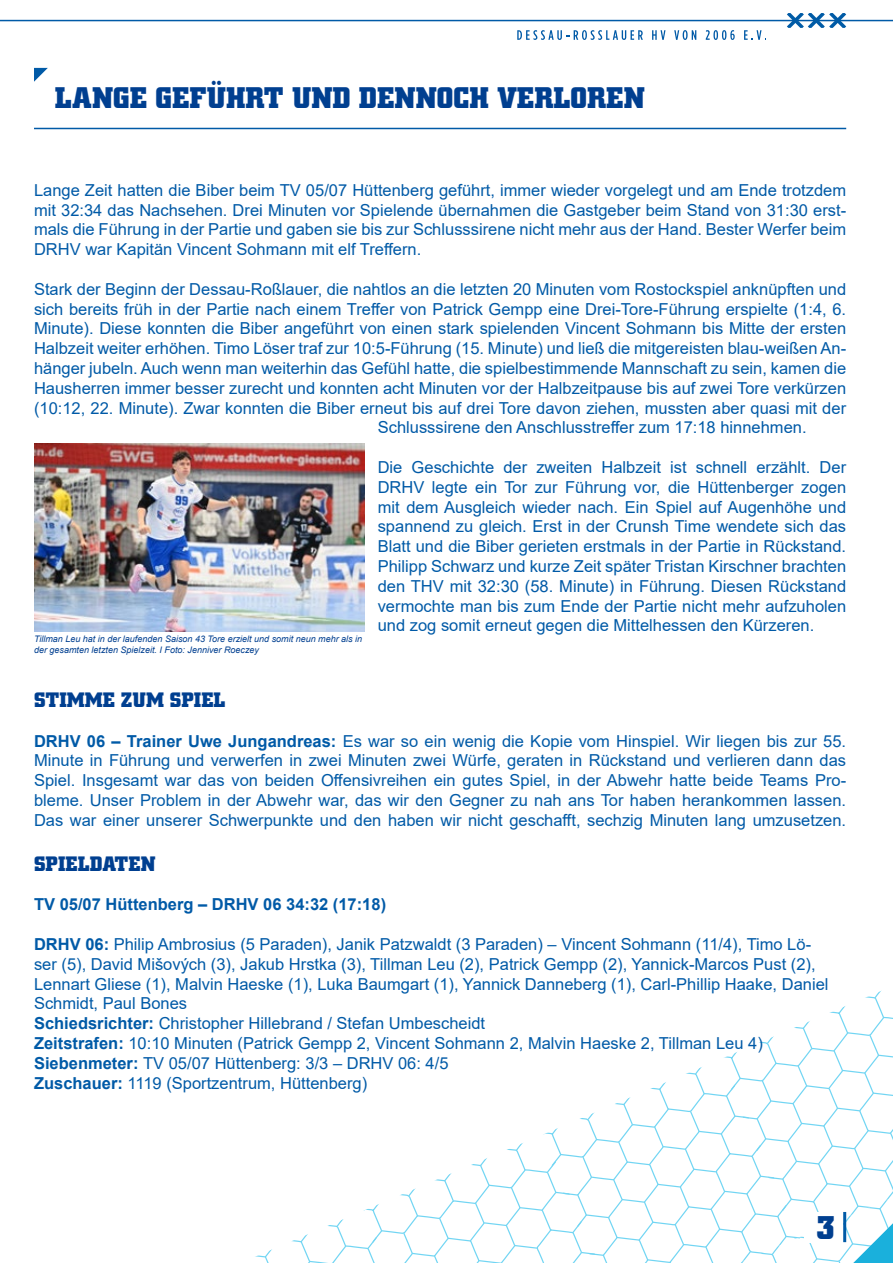
<style>
.page{position:relative;width:893px;height:1263px;background:#fff}
.page>*{position:absolute;margin:0;border:0;box-sizing:border-box;transform-origin:0 0}
.t1{font:700 33px "Square Slabserif 711 Pro";color:#003f90}
.t2{font:700 30px "Square Slabserif 711 Pro";color:#003f90}
.t3{font:700 21px "Square Slabserif 711 Pro";color:#003f90}
.t4{font:16.5px/19.8px "Arial";color:#005aa7;text-align:justify}
.t5{font:700 16.5px "Arial";color:#005aa7}
.t6{font:italic 9px/10.5px "Arial";color:#003f90}
.s1{font-weight:700}
</style>
<div class="page">
<hr style="left:0;top:20px;width:893px;height:1px;background:#005aa7">
<svg style="left:518px;top:30px;width:125px;height:10px"></svg>
<svg style="left:652px;top:30px;width:13px;height:10px"></svg>
<svg style="left:674px;top:30px;width:22px;height:10px"></svg>
<svg style="left:706px;top:30px;width:29px;height:10px"></svg>
<svg style="left:744px;top:30px;width:22px;height:10px"></svg>
<svg style="left:787px;top:13px;width:59px;height:15px"></svg>
<svg style="left:255px;top:990px;width:638px;height:273px"></svg>
<svg style="left:34px;top:68px;width:14px;height:14px"></svg>
<hr style="left:34px;top:128px;width:812px;height:1px;background:#005aa7">
<img style="left:34px;top:443px;width:331px;height:188px">
<h2 class="t2" style="left:55px;top:78px;width:592px">LANGE GEFÜHRT UND DENNOCH VERLOREN</h2>
<p class="t4" style="left:34px;top:180px;width:814px">Lange Zeit hatten die Biber beim TV 05/07 Hüttenberg geführt, immer wieder vorgelegt und am Ende trotzdem mit 32:34 das Nachsehen. Drei Minuten vor Spielende übernahmen die Gastgeber beim Stand von 31:30 erst&shy;mals die Führung in der Partie und gaben sie bis zur Schlusssirene nicht mehr aus der Hand. Bester Werfer beim DRHV war Kapitän Vincent Sohmann mit elf Treffern.</p>
<p class="t4" style="left:34px;top:279px;width:814px">Stark der Beginn der Dessau-Roßlauer, die nahtlos an die letzten 20 Minuten vom Rostockspiel anknüpften und</p>
<p class="t4" style="left:34px;top:299px;width:814px">sich bereits früh in der Partie nach einem Treffer von Patrick Gempp eine Drei-Tore-Führung erspielte (1:4, 6.</p>
<p class="t4" style="left:34px;top:318px;width:814px">Minute). Diese konnten die Biber angeführt von einen stark spielenden Vincent Sohmann bis Mitte der ersten</p>
<p class="t4" style="left:34px;top:338px;width:814px">Halbzeit weiter erhöhen. Timo Löser traf zur 10:5-Führung (15. Minute) und ließ die mitgereisten blau-weißen An-</p>
<p class="t4" style="left:34px;top:358px;width:814px">hänger jubeln. Auch wenn man weiterhin das Gefühl hatte, die spielbestimmende Mannschaft zu sein, kamen die</p>
<p class="t4" style="left:34px;top:378px;width:814px">Hausherren immer besser zurecht und konnten acht Minuten vor der Halbzeitpause bis auf zwei Tore verkürzen</p>
<p class="t4" style="left:34px;top:398px;width:814px">(10:12, 22. Minute). Zwar konnten die Biber erneut bis auf drei Tore davon ziehen, mussten aber quasi mit der</p>
<p class="t4" style="left:378px;top:417px;width:430px">Schlusssirene den Anschlusstreffer zum 17:18 hinnehmen.</p>
<p class="t4" style="left:378px;top:457px;width:470px">Die Geschichte der zweiten Halbzeit ist schnell erzählt. Der DRHV legte ein Tor zur Führung vor, die Hüttenberger zogen mit dem Ausgleich wieder nach. Ein Spiel auf Augenhöhe und spannend zu gleich. Erst in der Crunsh Time wendete sich das Blatt und die Biber gerieten erstmals in der Partie in Rückstand.<br>Philipp Schwarz und kurze Zeit später Tristan Kirschner brachten den THV mit 32:30 (58. Minute) in Führung. Diesen Rückstand vermochte man bis zum Ende der Partie nicht mehr aufzuholen und zog somit erneut gegen die Mittelhessen den Kürzeren.</p>
<p class="t6" style="left:34px;top:634px;width:330px">Tillman Leu hat in der laufenden Saison 43 Tore erzielt und somit neun mehr als in der gesamten letzten Spielzeit. I Foto: Jenniver Roeczey</p>
<p class="t3" style="left:34px;top:686px;width:193px">STIMME ZUM SPIEL</p>
<p class="t4" style="left:34px;top:731px;width:814px"><span class="s1">DRHV 06 – Trainer Uwe Jungandreas:</span> Es war so ein wenig die Kopie vom Hinspiel. Wir liegen bis zur 55.<br>Minute in Führung und verwerfen in zwei Minuten zwei Würfe, geraten in Rückstand und verlieren dann das Spiel. Insgesamt war das von beiden Offensivreihen ein gutes Spiel, in der Abwehr hatte beide Teams Pro&shy;bleme. Unser Problem in der Abwehr war, das wir den Gegner zu nah ans Tor haben herankommen lassen.<br>Das war einer unserer Schwerpunkte und den haben wir nicht geschafft, sechzig Minuten lang umzusetzen.</p>
<p class="t3" style="left:34px;top:850px;width:123px">SPIELDATEN</p>
<p class="t5" style="left:34px;top:893px;width:354px">TV 05/07 Hüttenberg – DRHV 06 34:32 (17:18)</p>
<p class="t4" style="left:34px;top:934px;width:796px;text-align:left"><span class="s1">DRHV 06:</span> Philip Ambrosius (5 Paraden), Janik Patzwaldt (3 Paraden) – Vincent Sohmann (11/4), Timo Lö&shy;ser (5), David Mišových (3), Jakub Hrstka (3), Tillman Leu (2), Patrick Gempp (2), Yannick-Marcos Pust (2), Lennart Gliese (1), Malvin Haeske (1), Luka Baumgart (1), Yannick Danneberg (1), Carl-Phillip Haake, Daniel Schmidt, Paul Bones<br><span class="s1">Schiedsrichter:</span> Christopher Hillebrand / Stefan Umbescheidt<br><span class="s1">Zeitstrafen:</span> 10:10 Minuten (Patrick Gempp 2, Vincent Sohmann 2, Malvin Haeske 2, Tillman Leu 4)<br><span class="s1">Siebenmeter:</span> TV 05/07 Hüttenberg: 3/3 – DRHV 06: 4/5<br><span class="s1">Zuschauer:</span> 1119 (Sportzentrum, Hüttenberg)</p>
<h1 class="t1" style="left:816px;top:1205px;width:20px">3</h1>
</div>
